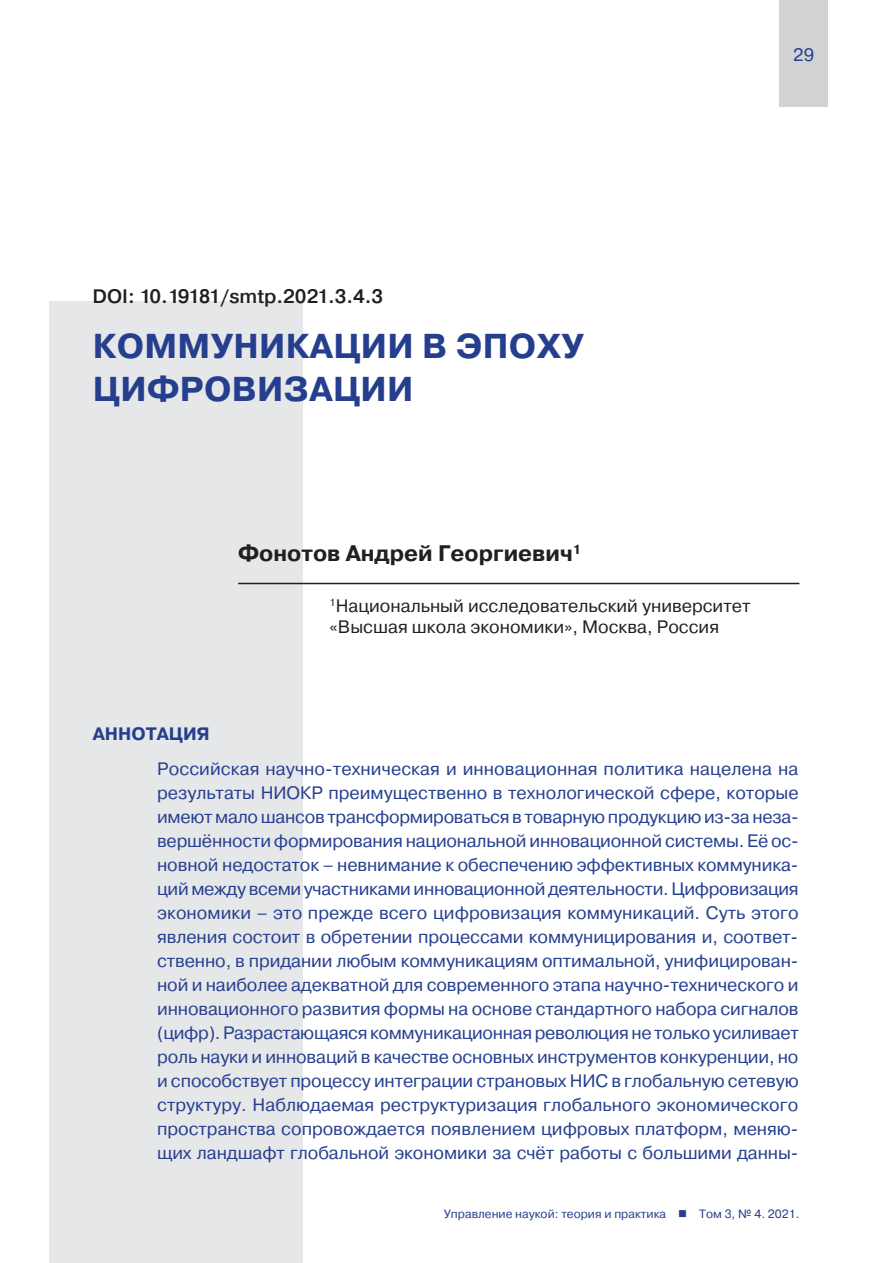
<style>
.page{position:relative;width:893px;height:1263px;background:#fff}
.page>*{position:absolute;margin:0;border:0;box-sizing:border-box;transform-origin:0 0}
.t1{font:700 34.5px/43.5px "Pragmatica";letter-spacing:.01em;color:#253f8e}
.t2{font:700 22.5px "Pragmatica";color:#231f20}
.t3{font:500 19.5px "Pragmatica";color:#231f20}
.t4{font:18px/24px "Pragmatica";letter-spacing:-.005em;color:#253f8e;text-align:justify}
.t5{font:18px/21px "Pragmatica";color:#231f20}
.t6{font:700 18px "Pragmatica";color:#253f8e}
.t7{font:12px "Pragmatica";color:#253f8e}
</style>
<div class="page">
<div style="left:50px;top:302px;width:253px;height:961px;background:#e6e7e9"></div>
<div style="left:779px;top:0;width:49px;height:106px;background:#d1d2d4"></div>
<hr style="left:238px;top:583px;width:561px;height:1px;background:#231f20">
<p class="t4" style="left:793px;top:43px;width:22px">29</p>
<p class="t3" style="left:93px;top:284px;width:292px">DOI: 10.19181/smtp.2021.3.4.3</p>
<h1 class="t1" style="left:93px;top:324px;width:492px">КОММУНИКАЦИИ В ЭПОХУ<br>ЦИФРОВИЗАЦИИ</h1>
<p class="t2" style="left:238px;top:539px;width:345px">Фонотов Андрей Георгиевич<sup>1</sup></p>
<p class="t5" style="left:330px;top:596px;width:422px"><sup>1</sup>Национальный исследовательский университет «Высшая школа экономики», Москва, Россия</p>
<p class="t6" style="left:93px;top:722px;width:119px">АННОТАЦИЯ</p>
<p class="t4" style="left:157px;top:757px;width:643px">Российская научно-техническая и инновационная политика нацелена на результаты НИОКР преимущественно в технологической сфере, которые имеют мало шансов трансформироваться в товарную продукцию из-за неза&shy;вершённости формирования национальной инновационной системы. Её ос&shy;новной недостаток – невнимание к обеспечению эффективных коммуника&shy;ций между всеми участниками инновационной деятельности. Цифровизация экономики – это прежде всего цифровизация коммуникаций. Суть этого явления состоит в обретении процессами коммуницирования и, соответ&shy;ственно, в придании любым коммуникациям оптимальной, унифицирован&shy;ной и наиболее адекватной для современного этапа научно-технического и инновационного развития формы на основе стандартного набора сигналов (цифр). Разрастающаяся коммуникационная революция не только усиливает роль науки и инноваций в качестве основных инструментов конкуренции, но и способствует процессу интеграции страновых НИС в глобальную сетевую структуру. Наблюдаемая реструктуризация глобального экономического пространства сопровождается появлением цифровых платформ, меняю&shy;щих ландшафт глобальной экономики за счёт работы с большими данны-</p>
<p class="t7" style="left:444px;top:1206px;width:357px">Управление наукой: теория и практика ■ Том 3, № 4. 2021.</p>
</div>
